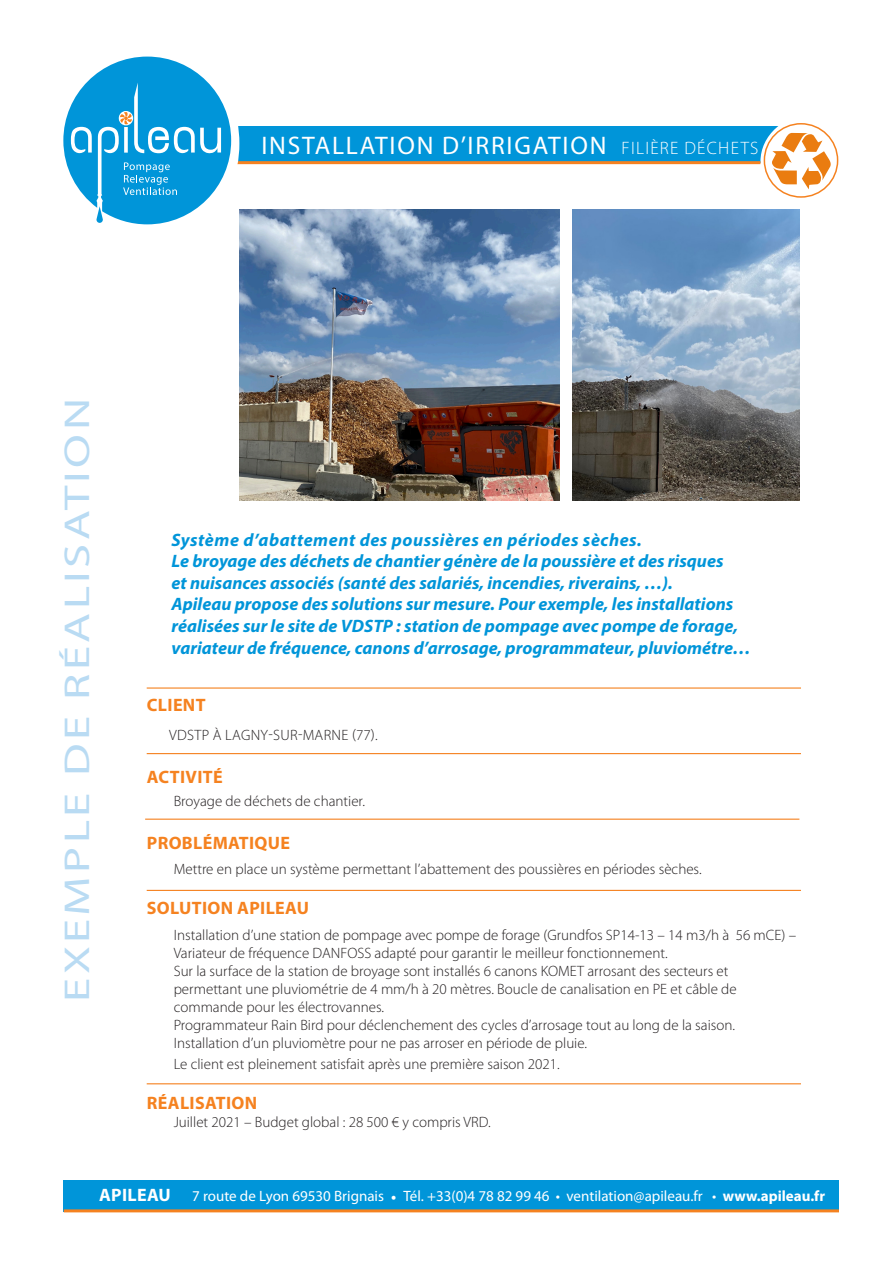
<style>
.page{position:relative;width:893px;height:1263px;background:#fff}
.page>*{position:absolute;margin:0;border:0;box-sizing:border-box;transform-origin:0 0}
.t1{font:36px "Myriad Pro";letter-spacing:.07em;color:#b9dbf3;scale:1.36 1}
.t2{font:25.5px "Myriad Pro";letter-spacing:.07em;color:#fff}
.t3{font:italic 700 18px "Myriad Pro";color:#0095d9}
.t4{font:700 18px "Myriad Pro";letter-spacing:.02em;color:#f58220}
.t5{font:italic 700 18px "Myriad Pro";letter-spacing:.03em;color:#0095d9}
.t6{font:300 15px "Myriad Pro";color:#231f20}
.t7{font:15px "Myriad Pro";color:#fff}
.t8{font:300 15px "Myriad Pro";letter-spacing:.02em;color:#231f20}
.s1{font-weight:300;font-size:18px}
.s2{font-weight:700;font-size:18px}
.s3{font-family:"Minion Pro"}
.s4{font-weight:700}
</style>
<div class="page">
<div style="left:129px;top:126px;width:685px;height:36px;background:#0095d9"></div>
<div style="left:64px;top:1180px;width:775px;height:29px;background:#0095d9"></div>
<div style="left:760px;top:114px;width:107px;height:95px;background:#fff;border-radius:50%"></div>
<hr style="left:64px;top:1209px;width:775px;height:3px;background:#f58220">
<hr style="left:54px;top:161px;width:706px;height:3px;background:#f58220">
<div style="left:26px;top:32px;width:213px;height:223px;background:#fff;border-radius:50%"></div>
<svg style="left:63px;top:57px;width:168px;height:167px"></svg>
<hr style="left:147px;top:687px;width:654px;height:2px;background:#f58220">
<svg style="left:764px;top:124px;width:74px;height:73px"></svg>
<svg style="left:771px;top:131px;width:60px;height:60px"></svg>
<div style="left:764px;top:123px;width:74px;height:75px;border:2px solid #f58220;border-radius:50%"></div>
<hr style="left:145px;top:819px;width:654px;height:1px;background:#f58220">
<hr style="left:147px;top:753px;width:654px;height:1px;background:#f58220">
<hr style="left:147px;top:890px;width:654px;height:1px;background:#f58220">
<hr style="left:147px;top:1083px;width:654px;height:1px;background:#f58220">
<img style="left:239px;top:209px;width:321px;height:291px">
<img style="left:573px;top:210px;width:226px;height:290px">
<p class="t2" style="left:261px;top:130px;width:499px">INSTALLATION D’IRRIGATION <span class="s1">FILIÈRE DÉCHETS</span></p>
<p class="t1" style="left:55px;top:1002px;width:445px;rotate:-90deg">EXEMPLE DE RÉALISATION</p>
<p class="t5" style="left:171px;top:528px;width:472px">Système d’abattement des poussières en périodes sèches.</p>
<p class="t3" style="left:171px;top:549px;width:553px">Le broyage des déchets de chantier génère de la poussière et des risques</p>
<p class="t3" style="left:171px;top:571px;width:503px">et nuisances associés (santé des salariés, incendies, riverains, …).</p>
<p class="t3" style="left:171px;top:593px;width:563px">Apileau propose des solutions sur mesure. Pour exemple, les installations</p>
<p class="t3" style="left:171px;top:614px;width:568px">réalisées sur le site de VDSTP : station de pompage avec pompe de forage,</p>
<p class="t3" style="left:171px;top:636px;width:581px">variateur de fréquence, canons d’arrosage, programmateur, pluviométre…</p>
<p class="t4" style="left:147px;top:693px;width:60px">CLIENT</p>
<p class="t8" style="left:169px;top:726px;width:210px">VDSTP À LAGNY-SUR-MARNE (77).</p>
<p class="t4" style="left:147px;top:765px;width:77px">ACTIVITÉ</p>
<p class="t6" style="left:174px;top:792px;width:193px">Broyage de déchets de chantier.</p>
<p class="t4" style="left:147px;top:831px;width:145px">PROBLÉMATIQUE</p>
<p class="t6" style="left:174px;top:860px;width:529px">Mettre en place un système permettant l’abattement des poussières en périodes sèches.</p>
<p class="t4" style="left:147px;top:896px;width:164px">SOLUTION APILEAU</p>
<p class="t6" style="left:174px;top:925px;width:624px">Installation d’une station de pompage avec pompe de forage (Grundfos SP14-13 – 14 m3/h à 56 mCE) –</p>
<p class="t6" style="left:174px;top:943px;width:495px">Variateur de fréquence DANFOSS adapté pour garantir le meilleur fonctionnement.</p>
<p class="t6" style="left:174px;top:961px;width:556px">Sur la surface de la station de broyage sont installés 6 canons KOMET arrosant des secteurs et</p>
<p class="t6" style="left:174px;top:979px;width:564px">permettant une pluviométrie de 4 mm/h à 20 mètres. Boucle de canalisation en PE et câble de</p>
<p class="t6" style="left:174px;top:997px;width:212px">commande pour les électrovannes.</p>
<p class="t6" style="left:174px;top:1015px;width:563px">Programmateur Rain Bird pour déclenchement des cycles d’arrosage tout au long de la saison.</p>
<p class="t6" style="left:174px;top:1033px;width:415px">Installation d’un pluviomètre pour ne pas arroser en période de pluie.</p>
<p class="t6" style="left:174px;top:1055px;width:388px">Le client est pleinement satisfait après une première saison 2021.</p>
<p class="t4" style="left:147px;top:1091px;width:112px">RÉALISATION</p>
<p class="t6" style="left:174px;top:1113px;width:318px">Juillet 2021 – Budget global : 28 500 € y compris VRD.</p>
<p class="t7" style="left:99px;top:1186px;width:728px"><span class="s2">APILEAU</span> 7 route de Lyon 69530 Brignais <span class="s3">•</span> Tél. +33(0)4 78 82 99 46 • ventilation@apileau.fr • <span class="s4">www.apileau.fr</span></p>
</div>
